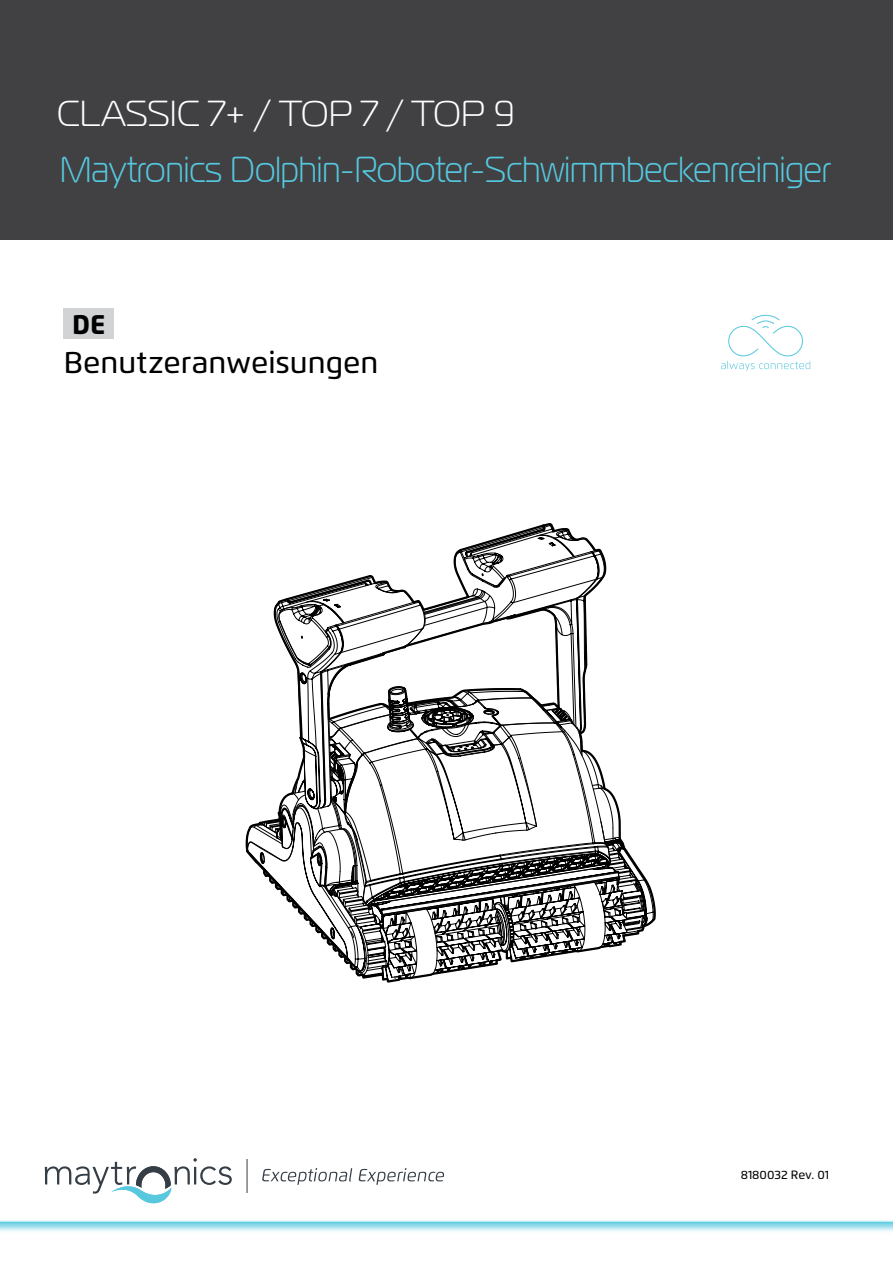
<style>
.page{position:relative;width:893px;height:1263px;background:#fff}
.page>*{position:absolute;margin:0;border:0;box-sizing:border-box;transform-origin:0 0}
.t1{font:300 36px "Magistral";color:#55c8df;scale:.95 1}
.t2{font:300 36px "Magistral";color:#fff}
.t3{font:500 30px "Flexo";color:#000}
.t4{font:800 27px "Flexo";color:#000}
.t5{font:500 12px "Flexo";color:#000}
</style>
<div class="page">
<svg style="left:45px;top:1158px;width:187px;height:46px"></svg>
<div style="left:64px;top:308px;width:50px;height:31px;background:#d1d3d4"></div>
<div style="left:0;top:0;width:893px;height:240px;background:#414042"></div>
<img style="left:0;top:1220px;width:893px;height:12px">
<svg style="left:244px;top:838px;width:413px;height:394px"></svg>
<svg style="left:246px;top:525px;width:409px;height:447px"></svg>
<svg style="left:276px;top:687px;width:370px;height:316px"></svg>
<svg style="left:298px;top:686px;width:347px;height:233px"></svg>
<svg style="left:329px;top:751px;width:291px;height:181px"></svg>
<svg style="left:721px;top:315px;width:89px;height:56px"></svg>
<p class="t2" style="left:57px;top:92px;width:459px">CLASSIC 7+ / TOP 7 / TOP 9</p>
<p class="t1" style="left:60px;top:147px;width:813px">Maytronics Dolphin-Roboter-Schwimmbeckenreiniger</p>
<p class="t4" style="left:72px;top:308px;width:35px">DE</p>
<p class="t3" style="left:64px;top:344px;width:316px">Benutzeranweisungen</p>
<p class="t5" style="left:741px;top:1167px;width:90px">8180032 Rev. 01</p>
</div>
